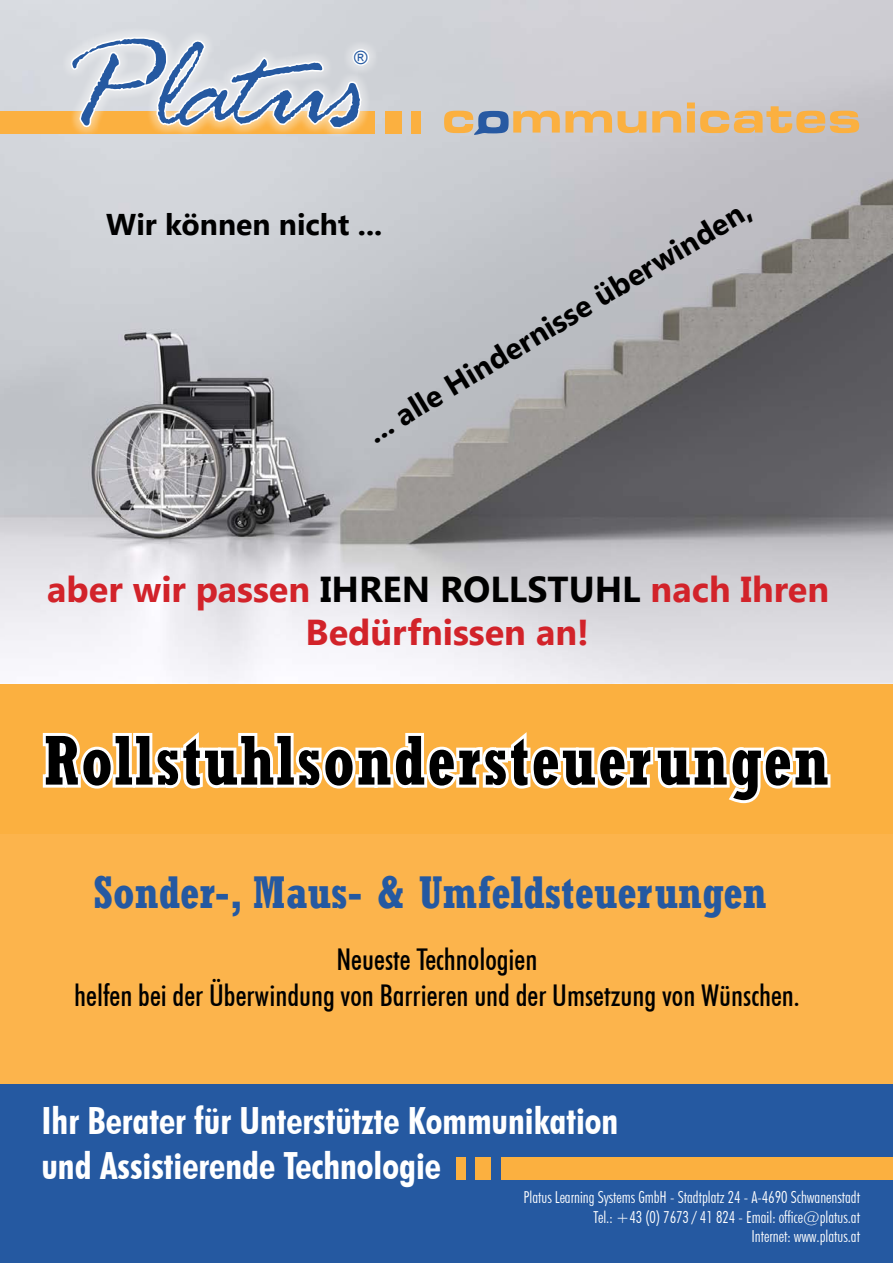
<style>
.page{position:relative;width:893px;height:1263px;background:#fff}
.page>*{position:absolute;margin:0;border:0;box-sizing:border-box;transform-origin:0 0}
.t1{font:700 condensed 69.3px "Rockwell";letter-spacing:.03em;color:#000;scale:.95 1}
.t2{font:700 condensed 45px "Rockwell";color:#2559a1}
.t3{font:700 condensed 37.5px/45px "Futura BT";color:#fff}
.t4{font:700 36px/43.2px "Segoe UI";color:#d2232a;text-align:center}
.t5{font:500 condensed 30px/36px "Futura BT";color:#000;text-align:center}
.t6{font:700 30px "Segoe UI";color:#000}
.t7{font:18.3px "Tw Cen";color:#2559a1}
.t8{font:300 condensed 16.5px/19.8px "Futura BT";color:#fff;text-align:right}
.s1{color:#000}
</style>
<div class="page">
<div style="left:0;top:665px;width:893px;height:478px;background:#fbb040"></div>
<div style="left:0;top:834px;width:893px;height:289px;background:#fcb44c"></div>
<img style="left:0;top:0;width:893px;height:683px">
<div style="left:0;top:1084px;width:893px;height:179px;background:#2559a1"></div>
<div style="left:502px;top:1157px;width:391px;height:22px;background:#fbb040"></div>
<div style="left:475px;top:1157px;width:16px;height:22px;background:#fbb040"></div>
<div style="left:456px;top:1157px;width:10px;height:22px;background:#fbb040"></div>
<div style="left:0;top:111px;width:375px;height:22px;background:#fbb040"></div>
<div style="left:386px;top:111px;width:16px;height:22px;background:#fbb040"></div>
<div style="left:411px;top:111px;width:10px;height:22px;background:#fbb040"></div>
<svg style="left:61px;top:27px;width:309px;height:110px;fill:#d6d6db"></svg>
<div style="left:343px;top:39px;width:35px;height:35px;background:#d2d4d9"></div>
<svg style="left:70px;top:36px;width:301px;height:93px;background:#bdc2c7"></svg>
<svg style="left:444px;top:111px;width:168px;height:25px;background:#cab392"></svg>
<svg style="left:618px;top:111px;width:28px;height:22px"></svg>
<svg style="left:652px;top:111px;width:29px;height:22px"></svg>
<svg style="left:687px;top:103px;width:172px;height:30px;background:#dfba88"></svg>
<svg style="left:42px;top:732px;width:789px;height:72px"></svg>
<p class="t7" style="left:354px;top:47px;width:15px">®</p>
<h3 class="t6" style="left:359px;top:416px;width:444px;rotate:-31deg">... alle Hindernisse überwinden,</h3>
<h3 class="t6" style="left:106px;top:203px;width:278px">Wir können nicht ...</h3>
<h3 class="t4" style="left:47px;top:566px;width:783px">aber wir passen <span class="s1">IHREN ROLLSTUHL</span> nach Ihren<br>Bedürfnissen an!</h3>
<h1 class="t1" style="left:43px;top:719px;width:828px">Rollstuhlsondersteuerungen</h1>
<h2 class="t2" style="left:94px;top:866px;width:675px">Sonder-, Maus- &amp; Umfeldsteuerungen</h2>
<h3 class="t5" style="left:74px;top:941px;width:727px">Neueste Technologien<br>helfen bei der Überwindung von Barrieren und der Umsetzung von Wünschen.</h3>
<h3 class="t3" style="left:41px;top:1098px;width:578px">Ihr Berater für Unterstützte Kommunikation und Assistierende Technologie</h3>
<p class="t8" style="left:523px;top:1187px;width:338px">Platus Learning Systems GmbH - Stadtplatz 24 - A-4690 Schwanenstadt<br>Tel.: +43 (0) 7673 / 41 824 - Email: office@platus.at<br>Internet: www.platus.at</p>
</div>
